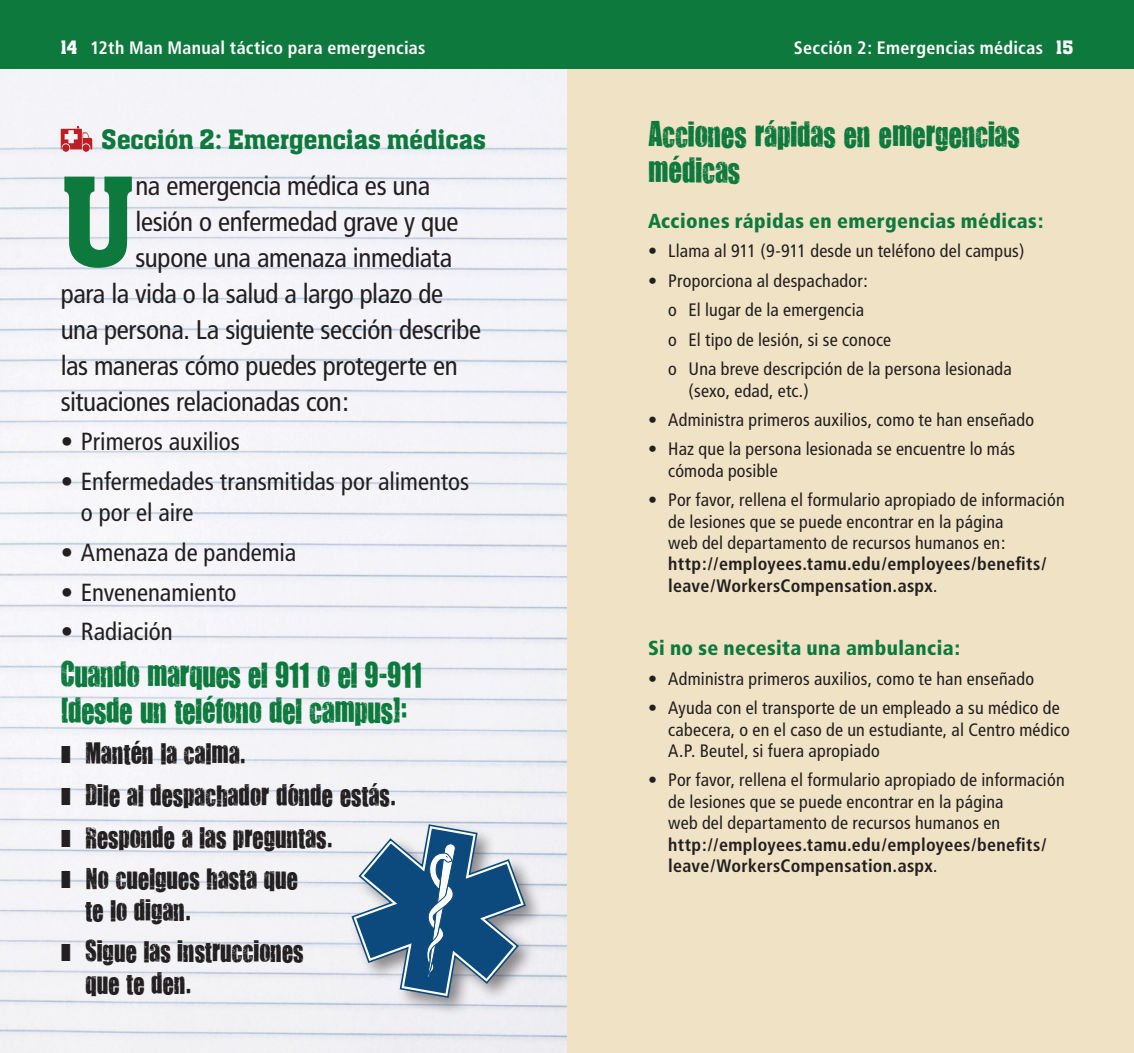
<style>
.page{position:relative;width:1134px;height:1053px;background:#fff}
.page>*{position:absolute;margin:0;border:0;box-sizing:border-box;transform-origin:0 0}
.t1{font:500 135px "Aachen Std";color:#0d793d}
.t2{font:29.25px/36px "You Are Loved";letter-spacing:-.005em;color:#0d793d}
.t3{font:500 29.25px "Aachen Std";letter-spacing:.005em;color:#0d793d}
.t4{font:condensed 27px "Frutiger";letter-spacing:-.015em;color:#231f20}
.t5{font:24.75px/41.6px "You Are Loved";letter-spacing:.005em;color:#231f20}
.t6{font:condensed 24.75px/31.5px "Frutiger";color:#231f20}
.t7{font:900 condensed 20.25px "Frutiger";letter-spacing:.02em;color:#0d793d}
.t8{font:condensed 18px/21.4px "Frutiger";letter-spacing:.01em;color:#231f20}
.t9{font:700 condensed 18px/21.4px "Frutiger";letter-spacing:.015em;color:#231f20}
.t10{font:700 condensed 18px "Frutiger";letter-spacing:.02em;color:#fff}
.s1{font-family:"Aachen Std";font-weight:500;font-stretch:normal;font-size:20.25px}
.s2{font-weight:400}
</style>
<div class="page">
<div style="left:0;top:0;width:567px;height:69px;background:#0d793d"></div>
<div style="left:567px;top:61px;width:567px;height:992px;background:#efe2c5"></div>
<svg style="left:61px;top:126px;width:31px;height:26px"></svg>
<div style="left:347px;top:820px;width:196px;height:197px;background:#231f20;opacity:.5"></div>
<svg style="left:350px;top:823px;width:177px;height:176px"></svg>
<div style="left:567px;top:0;width:567px;height:69px;background:#0d793d"></div>
<svg style="left:289px;top:784px;width:6px;height:4px"></svg>
<p class="t10" style="left:61px;top:37px;width:366px"><span class="s1">14</span> 12th Man Manual táctico para emergencias</p>
<h2 class="t3" style="left:101px;top:123px;width:386px">Sección 2: Emergencias médicas</h2>
<h1 class="t1" style="left:61px;top:149px;width:76px">U</h1>
<h3 class="t4" style="left:136px;top:170px;width:296px">na emergencia médica es una</h3>
<h3 class="t4" style="left:136px;top:206px;width:324px">lesión o enfermedad grave y que</h3>
<h3 class="t4" style="left:135px;top:242px;width:318px">supone una amenaza inmediata</h3>
<h3 class="t4" style="left:61px;top:278px;width:384px">para la vida o la salud a largo plazo de</h3>
<h3 class="t4" style="left:61px;top:314px;width:422px">una persona. La siguiente sección describe</h3>
<h3 class="t4" style="left:61px;top:349px;width:399px">las maneras cómo puedes protegerte en</h3>
<h3 class="t4" style="left:61px;top:385px;width:290px">situaciones relacionadas con:</h3>
<h3 class="t6" style="left:61px;top:426px;width:181px">• Primeros auxilios</h3>
<h3 class="t6" style="left:81px;top:466px;width:390px;text-indent:-20px">• Enfermedades transmitidas por alimentos o por el aire</h3>
<h3 class="t6" style="left:61px;top:537px;width:237px">• Amenaza de pandemia</h3>
<h3 class="t6" style="left:61px;top:576px;width:177px">• Envenenamiento</h3>
<h3 class="t6" style="left:61px;top:616px;width:113px">• Radiación</h3>
<h2 class="t2" style="left:61px;top:655px;width:363px">Cuando marques el 911 o el 9-911 [desde un teléfono del campus]:</h2>
<h3 class="t5" style="left:61px;top:732px;width:337px">❚ Mantén la calma.<br>❚ Dile al despachador donde estás. ❚ Responde a las preguntas.<br>❚ No cuelgues hasta que</h3>
<h3 class="t5" style="left:61px;top:888px;width:244px;text-indent:25px">te lo digan.<br>❚ Sigue las instrucciones</h3>
<h3 class="t5" style="left:86px;top:961px;width:108px">que te den.</h3>
<p class="t10" style="left:794px;top:37px;width:281px">Sección 2: Emergencias médicas <span class="s1">15</span></p>
<h2 class="t2" style="left:648px;top:115px;width:373px">Acciones rápidas en emergencias médicas</h2>
<p class="t7" style="left:648px;top:209px;width:397px">Acciones rápidas en emergencias médicas:</p>
<p class="t8" style="left:648px;top:240px;width:378px">• Llama al 911 (9-911 desde un teléfono del campus)</p>
<p class="t8" style="left:668px;top:266px;width:345px;line-height:29.5px;text-indent:-20px">• Proporciona al despachador:<br>o El lugar de la emergencia<br>o El tipo de lesión, si se conoce<br>o Una breve descripción de la persona lesionada</p>
<p class="t8" style="left:688px;top:380px;width:122px">(sexo, edad, etc.)</p>
<p class="t8" style="left:648px;top:409px;width:388px">• Administra primeros auxilios, como te han enseñado</p>
<p class="t8" style="left:668px;top:439px;width:348px;text-indent:-20px">• Haz que la persona lesionada se encuentre lo más cómoda posible</p>
<p class="t8" style="left:668px;top:489px;width:398px;text-indent:-20px">• Por favor, rellena el formulario apropiado de información de lesiones que se puede encontrar en la página<br>web del departamento de recursos humanos en:</p>
<p class="t9" style="left:668px;top:553px;width:380px">http://employees.tamu.edu/employees/benefits/ leave/WorkersCompensation.aspx<span class="s2">.</span></p>
<p class="t7" style="left:648px;top:636px;width:314px">Si no se necesita una ambulancia:</p>
<p class="t8" style="left:648px;top:668px;width:388px">• Administra primeros auxilios, como te han enseñado</p>
<p class="t8" style="left:668px;top:697px;width:403px;text-indent:-20px">• Ayuda con el transporte de un empleado a su médico de cabecera, o en el caso de un estudiante, al Centro médico<br>A.P. Beutel, si fuera apropiado</p>
<p class="t8" style="left:668px;top:770px;width:398px;text-indent:-20px">• Por favor, rellena el formulario apropiado de información de lesiones que se puede encontrar en la página<br>web del departamento de recursos humanos en</p>
<p class="t9" style="left:668px;top:834px;width:380px">http://employees.tamu.edu/employees/benefits/ leave/WorkersCompensation.aspx<span class="s2">.</span></p>
</div>
